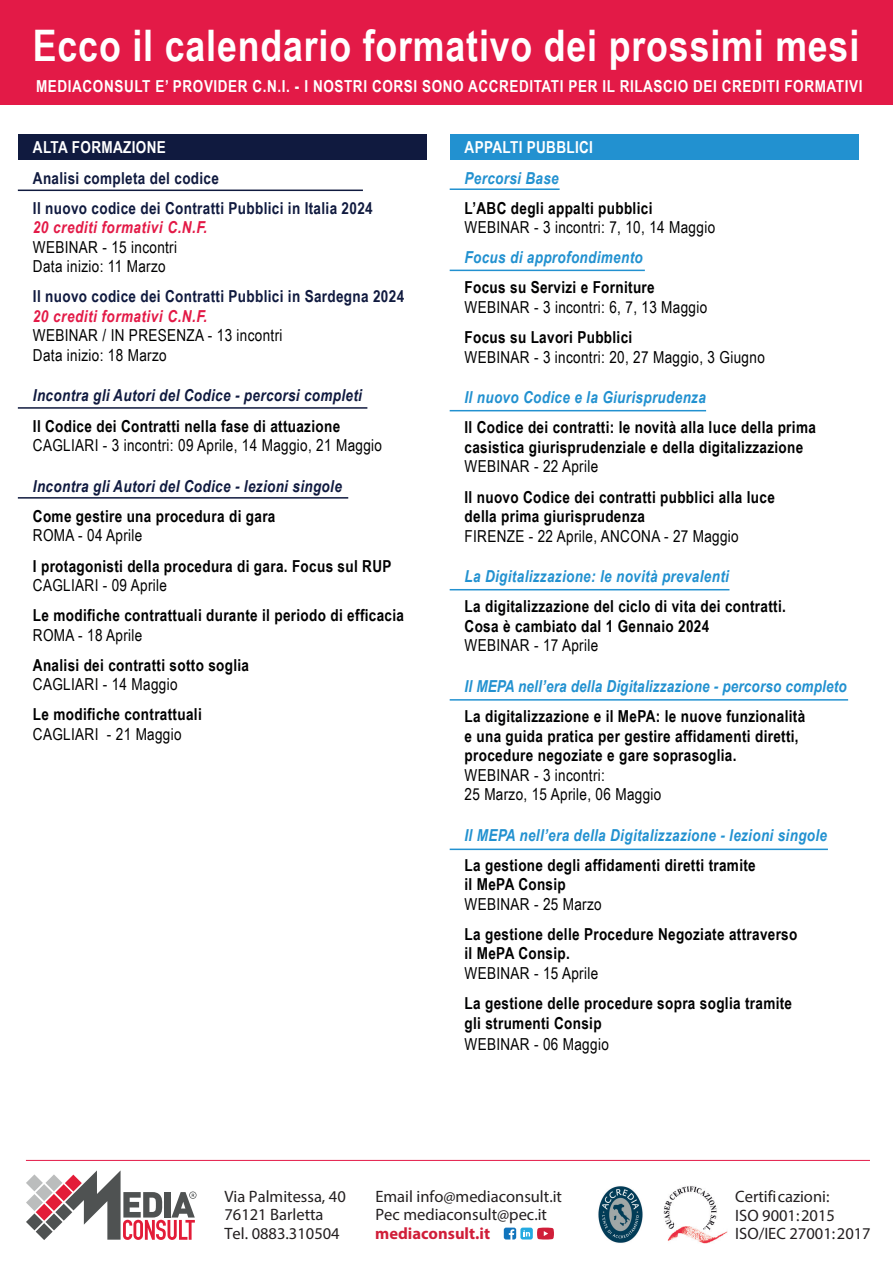
<style>
.page{position:relative;width:893px;height:1263px;background:#fff}
.page>*{position:absolute;margin:0;border:0;box-sizing:border-box;transform-origin:0 0}
.t1{font:700 43.5px "Arial Narrow";letter-spacing:.02em;color:#fff}
.t2{font:700 16.5px/19.5px "Arial Narrow";letter-spacing:.02em;color:#000001}
.t3{font:16.5px/19.5px "Arial Narrow";letter-spacing:.02em;color:#000001}
.t4{font:700 16.5px/19.5px "Arial Narrow";letter-spacing:.02em;color:#101a3f}
.t5{font:italic 700 16.5px/30.2px "Arial Narrow";letter-spacing:.01em;color:#2291d0}
.t6{font:italic 700 16.5px/30.2px "Arial Narrow";letter-spacing:.02em;color:#101a3f}
.t7{font:16.5px/18.8px "Myriad Pro";color:#231f20}
.t8{font:700 16.5px "Arial Narrow";letter-spacing:.035em;color:#fff}
.t9{font:700 16.5px "Myriad Pro";color:#d01e39}
.s1{color:#fff}
.s2{font-weight:700;font-style:italic;color:#e31a47}
.s3{font-style:italic;color:#e31a47}
.s4{font-weight:400;color:#000001}
.s5{font-style:normal;color:#000001}
.s6{font-weight:400}
.s7{font-style:italic;color:#2291d0}
.s8{font-weight:700;font-style:italic;color:#2291d0}
.s9{font-weight:700}
</style>
<div class="page">
<div style="left:18px;top:134px;width:408px;height:25px;background:#101a3f"></div>
<div style="left:450px;top:134px;width:408px;height:25px;background:#2291d0"></div>
<svg style="left:26px;top:1170px;width:171px;height:70px"></svg>
<img style="left:663px;top:1186px;width:64px;height:57px">
<img style="left:598px;top:1186px;width:45px;height:57px">
<svg style="left:504px;top:1227px;width:12px;height:12px"></svg>
<div style="left:520px;top:1227px;width:13px;height:12px;background:#24aae1;border-radius:2px"></div>
<svg style="left:523px;top:1230px;width:7px;height:6px"></svg>
<svg style="left:537px;top:1227px;width:17px;height:12px"></svg>
<div style="left:0;top:0;width:893px;height:104px;background:#e31a47"></div>
<hr style="left:450px;top:188px;width:110px;height:2px;background:#2291d0">
<hr style="left:450px;top:270px;width:195px;height:1px;background:#2291d0">
<hr style="left:450px;top:410px;width:256px;height:1px;background:#2291d0">
<hr style="left:450px;top:589px;width:279px;height:1px;background:#2291d0">
<hr style="left:450px;top:699px;width:398px;height:2px;background:#2291d0">
<hr style="left:450px;top:848px;width:378px;height:2px;background:#2291d0">
<hr style="left:18px;top:190px;width:345px;height:1px;background:#101a3f">
<hr style="left:18px;top:407px;width:349px;height:2px;background:#101a3f">
<hr style="left:18px;top:497px;width:330px;height:2px;background:#101a3f">
<hr style="left:26px;top:1160px;width:844px;height:1px;background:#e31a47">
<p class="t1" style="left:33px;top:12px;width:828px">Ecco il calendario formativo dei prossimi mesi</p>
<p class="t8" style="left:36px;top:74px;width:828px">MEDIACONSULT E’ PROVIDER C.N.I. - I NOSTRI CORSI SONO ACCREDITATI PER IL RILASCIO DEI CREDITI FORMATIVI</p>
<p class="t4" style="left:33px;top:132px;width:341px;line-height:30.2px"><span class="s1">ALTA FORMAZIONE<br></span>Analisi completa del codice<br>Il nuovo codice dei Contratti Pubblici in Italia 2024</p>
<p class="t3" style="left:33px;top:217px;width:176px"><span class="s2">20 crediti formativi C.N.F.<br></span>WEBINAR - 15 incontri<br>Data inizio: 11 Marzo</p>
<p class="t4" style="left:33px;top:286px;width:373px">Il nuovo codice dei Contratti Pubblici in Sardegna 2024<br><span class="s3">20 crediti formativi C.N.F.<br></span><span class="s4">WEBINAR / IN PRESENZA - 13 incontri<br>Data inizio: 18 Marzo</span></p>
<p class="t6" style="left:33px;top:380px;width:331px">Incontra gli Autori del Codice - percorsi completi<br><span class="s5">Il Codice dei Contratti nella fase di attuazione</span></p>
<p class="t3" style="left:33px;top:435px;width:351px">CAGLIARI - 3 incontri: 09 Aprile, 14 Maggio, 21 Maggio</p>
<p class="t6" style="left:33px;top:470px;width:310px">Incontra gli Autori del Codice - lezioni singole<br><span class="s5">Come gestire una procedura di gara</span></p>
<p class="t2" style="left:33px;top:520px;width:360px;line-height:30.2px"><span class="s6">ROMA - 04 Aprile<br></span>I protagonisti della procedura di gara. Focus sul RUP</p>
<p class="t2" style="left:33px;top:569px;width:373px;line-height:30.2px"><span class="s6">CAGLIARI - 09 Aprile<br></span>Le modifiche contrattuali durante il periodo di efficacia</p>
<p class="t2" style="left:33px;top:619px;width:218px;line-height:30.2px"><span class="s6">ROMA - 18 Aprile<br></span>Analisi dei contratti sotto soglia</p>
<p class="t2" style="left:33px;top:669px;width:170px;line-height:30.2px"><span class="s6">CAGLIARI - 14 Maggio<br></span>Le modifiche contrattuali</p>
<p class="t3" style="left:33px;top:724px;width:150px">CAGLIARI - 21 Maggio</p>
<p class="t2" style="left:465px;top:132px;width:189px;line-height:30.2px"><span class="s1">APPALTI PUBBLICI<br></span><span class="s7">Percorsi Base<br></span>L’ABC degli appalti pubblici</p>
<p class="t3" style="left:465px;top:212px;width:252px;line-height:30.2px">WEBINAR - 3 incontri: 7, 10, 14 Maggio<br><span class="s8">Focus di approfondimento<br></span><span class="s9">Focus su Servizi e Forniture</span></p>
<p class="t3" style="left:465px;top:291px;width:244px;line-height:30.2px">WEBINAR - 3 incontri: 6, 7, 13 Maggio<br><span class="s9">Focus su Lavori Pubblici</span></p>
<p class="t3" style="left:465px;top:346px;width:302px">WEBINAR - 3 incontri: 20, 27 Maggio, 3 Giugno</p>
<p class="t2" style="left:465px;top:381px;width:353px;line-height:30.2px"><span class="s7">Il nuovo Codice e la Giurisprudenza<br></span>Il Codice dei contratti: le novità alla luce della prima</p>
<p class="t2" style="left:465px;top:436px;width:340px">casistica giurisprudenziale e della digitalizzazione<br><span class="s6">WEBINAR - 22 Aprile</span></p>
<p class="t2" style="left:465px;top:486px;width:312px">Il nuovo Codice dei contratti pubblici alla luce della prima giurisprudenza<br><span class="s6">FIRENZE - 22 Aprile, ANCONA - 27 Maggio</span></p>
<p class="t2" style="left:465px;top:560px;width:323px;line-height:30.2px"><span class="s7">La Digitalizzazione: le novità prevalenti<br></span>La digitalizzazione del ciclo di vita dei contratti.</p>
<p class="t2" style="left:465px;top:615px;width:246px">Cosa è cambiato dal 1 Gennaio 2024<br><span class="s6">WEBINAR - 17 Aprile</span></p>
<p class="t5" style="left:465px;top:670px;width:384px">Il MEPA nell’era della Digitalizzazione - percorso completo<br><span class="s5">La digitalizzazione e il MePA: le nuove funzionalità</span></p>
<p class="t2" style="left:465px;top:725px;width:336px">e una guida pratica per gestire affidamenti diretti, procedure negoziate e gare soprasoglia.<br><span class="s6">WEBINAR - 3 incontri:<br>25 Marzo, 15 Aprile, 06 Maggio</span></p>
<p class="t5" style="left:465px;top:819px;width:364px">Il MEPA nell’era della Digitalizzazione - lezioni singole<br><span class="s5">La gestione degli affidamenti diretti tramite</span></p>
<p class="t3" style="left:465px;top:874px;width:139px"><span class="s9">il MePA Consip<br></span>WEBINAR - 25 Marzo</p>
<p class="t2" style="left:465px;top:923px;width:334px">La gestione delle Procedure Negoziate attraverso il MePA Consip.<br><span class="s6">WEBINAR - 15 Aprile</span></p>
<p class="t2" style="left:465px;top:993px;width:329px">La gestione delle procedure sopra soglia tramite gli strumenti Consip</p>
<p class="t3" style="left:465px;top:1033px;width:146px">WEBINAR - 06 Maggio</p>
<p class="t7" style="left:224px;top:1186px;width:123px">Via Palmitessa, 40<br>76121 Barletta<br>Tel. 0883.310504</p>
<p class="t7" style="left:375px;top:1186px;width:188px">Email info@mediaconsult.it<br>Pec mediaconsult@pec.it</p>
<p class="t9" style="left:375px;top:1223px;width:116px">mediaconsult.it</p>
<p class="t7" style="left:735px;top:1187px;width:137px">Certificazioni:<br>ISO 9001:2015<br>ISO/IEC 27001:2017</p>
</div>
